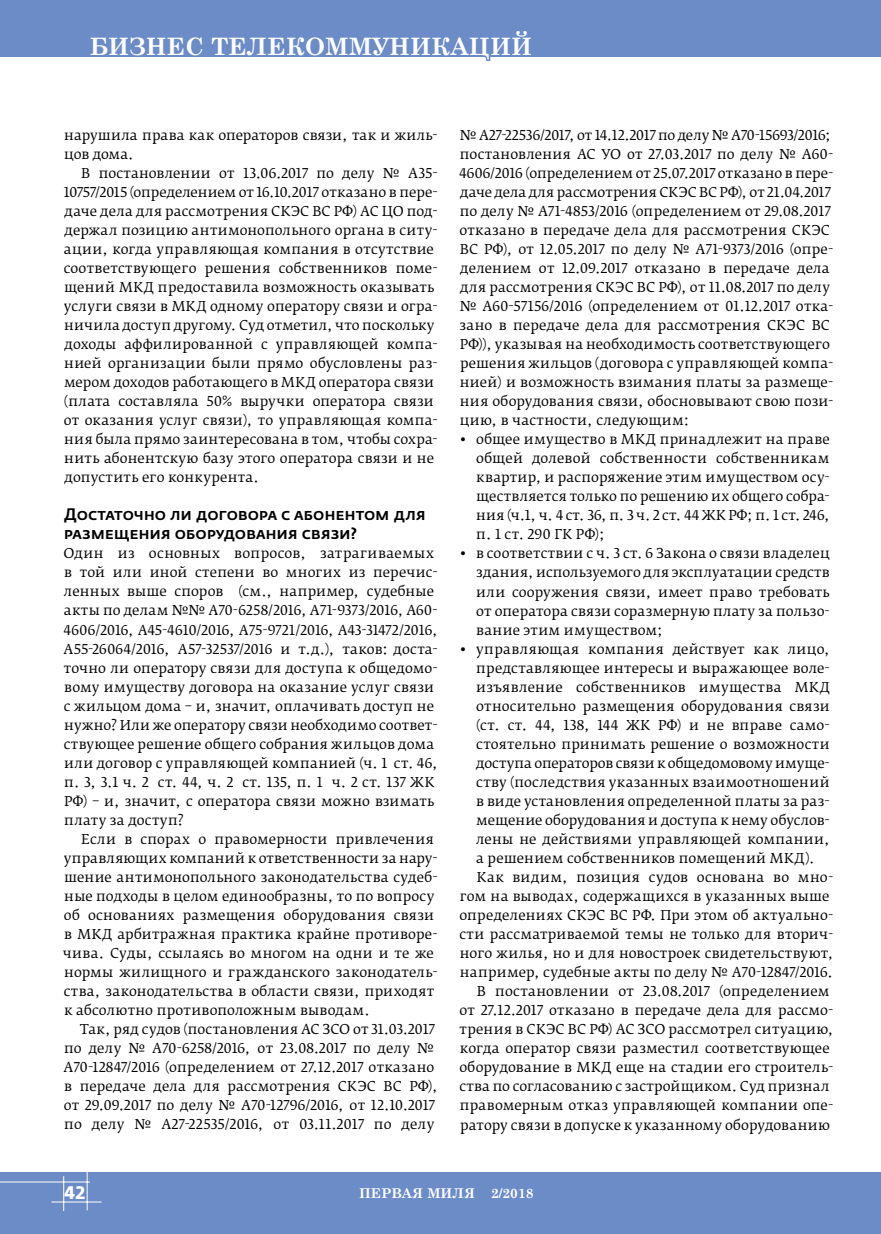
<style>
.page{position:relative;width:881px;height:1234px;background:#fff}
.page>*{position:absolute;margin:0;border:0;box-sizing:border-box;transform-origin:0 0}
.t1{font:700 24px "Century Schoolbook";color:#fff}
.t2{font:700 18px "Fedra Sans Pro";color:#fff}
.t3{font:500 16.5px/19px "Fedra Sans Pro";letter-spacing:-.01em;color:#000}
.t4{font:13.5px/19px "Fedra Serif B Pro";letter-spacing:.01em;color:#000}
.t5{font:13.5px "Fedra Serif B Pro";letter-spacing:-.015em;color:#000}
.t6{font:700 13.5px "Century Schoolbook";color:#fff}
</style>
<div class="page">
<div style="left:0;top:0;width:880px;height:57px;background:#6c8cc7"></div>
<div style="left:0;top:1172px;width:880px;height:61px;background:#6c8cc7"></div>
<hr style="left:51px;top:1201px;width:50px;height:1px;background:#fff">
<hr style="left:87px;top:1171px;width:1px;height:39px;background:#fff">
<hr style="left:63px;top:1175px;width:1px;height:35px;background:#fff">
<hr style="left:0;top:1181px;width:90px;height:1px;background:#fff">
<h1 class="t1" style="left:89px;top:28px;width:444px">Бизнес телекоммуникаций</h1>
<p class="t4" style="left:64px;top:125px;width:375px">нарушила права как операторов связи, так и жиль&shy;цов дома.</p>
<p class="t4" style="left:64px;top:163px;width:375px;text-indent:18px">В постановлении от 13.06.2017 по делу № А35- 10757/2015 (определением от 16.10.2017 отказано в пере&shy;даче дела для рассмотрения СКЭС ВС РФ) АС ЦО под&shy;держал позицию антимонопольного органа в ситу&shy;ации, когда управляющая компания в отсутствие соответствующего решения собственников поме&shy;щений МКД предоставила возможность оказывать услуги связи в МКД одному оператору связи и огра&shy;ничила доступ другому. Суд отметил, что поскольку доходы аффилированной с управляющей компа&shy;нией организации были прямо обусловлены раз&shy;мером доходов работающего в МКД оператора связи (плата составляла 50% выручки оператора связи от оказания услуг связи), то управляющая компа&shy;ния была прямо заинтересована в том, чтобы сохра&shy;нить абонентскую базу этого оператора связи и не допустить его конкурента.</p>
<p class="t3" style="left:64px;top:505px;width:363px">Достаточно ли договора с абонентом для размещения оборудования связи?</p>
<p class="t4" style="left:63px;top:544px;width:375px">Один из основных вопросов, затрагиваемых в той или иной степени во многих из перечис&shy;ленных выше споров (см., например, судебные акты по делам №№ А70-6258/2016, А71-9373/2016, А60- 4606/2016, А45-4610/2016, А75-9721/2016, А43-31472/2016, А55-26064/2016, А57-32537/2016 и т.д.), таков: доста&shy;точно ли оператору связи для доступа к общедомо&shy;вому имуществу договора на оказание услуг связи с жильцом дома – и, значит, оплачивать доступ не нужно? Или же оператору связи необходимо соответ&shy;ствующее решение общего собрания жильцов дома или договор с управляющей компанией (ч. 1 ст. 46, п. 3, 3.1 ч. 2 ст. 44, ч. 2 ст. 135, п. 1 ч. 2 ст. 137 ЖК РФ) – и, значит, с оператора связи можно взимать плату за доступ?</p>
<p class="t4" style="left:63px;top:829px;width:376px;text-indent:18px">Если в спорах о правомерности привлечения управляющих компаний к ответственности за нару&shy;шение антимонопольного законодательства судеб&shy;ные подходы в целом единообразны, то по вопросу об основаниях размещения оборудования связи в МКД арбитражная практика крайне противоре&shy;чива. Суды, ссылаясь во многом на одни и те же нормы жилищного и гражданского законодатель&shy;ства, законодательства в области связи, приходят к абсолютно противоположным выводам.</p>
<p class="t4" style="left:64px;top:1019px;width:375px;text-indent:17px">Так, ряд судов (постановления АС ЗСО от 31.03.2017 по делу № А70-6258/2016, от 23.08.2017 по делу № А70-12847/2016 (определением от 27.12.2017 отказано в передаче дела для рассмотрения СКЭС ВС РФ), от 29.09.2017 по делу № А70-12796/2016, от 12.10.2017 по делу № А27-22535/2016, от 03.11.2017 по делу</p>
<p class="t4" style="left:459px;top:125px;width:375px">№ А27-22536/2017, от 14.12.2017 по делу № А70-15693/2016; постановления АС УО от 27.03.2017 по делу № А60- 4606/2016 (определением от 25.07.2017 отказано в пере&shy;даче дела для рассмотрения СКЭС ВС РФ), от 21.04.2017 по делу № А71-4853/2016 (определением от 29.08.2017 отказано в передаче дела для рассмотрения СКЭС ВС РФ), от 12.05.2017 по делу № А71-9373/2016 (опре&shy;делением от 12.09.2017 отказано в передаче дела для рассмотрения СКЭС ВС РФ), от 11.08.2017 по делу № А60-57156/2016 (определением от 01.12.2017 отка&shy;зано в передаче дела для рассмотрения СКЭС ВС РФ)), указывая на необходимость соответствующего решения жильцов (договора с управляющей компа&shy;нией) и возможность взимания платы за размеще&shy;ния оборудования связи, обосновывают свою пози&shy;цию, в частности, следующим:</p>
<p class="t4" style="left:476px;top:430px;width:355px;text-align:justify;text-indent:-16px">• общее имущество в МКД принадлежит на праве общей долевой собственности собственникам квартир, и распоряжение этим имуществом осу&shy;ществляется только по решению их общего собра&shy;ния (ч.1, ч. 4 ст. 36, п. 3 ч. 2 ст. 44 ЖК РФ; п. 1 ст. 246, п. 1 ст. 290 ГК РФ);</p>
<p class="t4" style="left:476px;top:544px;width:355px;text-align:justify;text-indent:-16px">• в соответствии с ч. 3 ст. 6 Закона о связи владелец здания, используемого для эксплуатации средств или сооружения связи, имеет право требовать от оператора связи соразмерную плату за пользо&shy;вание этим имуществом;</p>
<p class="t4" style="left:459px;top:639px;width:371px">• управляющая компания действует как лицо,</p>
<p class="t4" style="left:476px;top:658px;width:355px">представляющее интересы и выражающее воле-</p>
<p class="t4" style="left:476px;top:677px;width:355px">изъявление собственников имущества МКД</p>
<p class="t4" style="left:476px;top:696px;width:355px">относительно размещения оборудования связи</p>
<p class="t4" style="left:476px;top:715px;width:355px">(ст. ст. 44, 138, 144 ЖК РФ) и не вправе само-</p>
<p class="t4" style="left:476px;top:734px;width:355px">стоятельно принимать решение о возможности</p>
<p class="t5" style="left:476px;top:754px;width:355px">доступа операторов связи к общедомовому имуще-</p>
<p class="t4" style="left:476px;top:772px;width:355px">ству (последствия указанных взаимоотношений</p>
<p class="t4" style="left:476px;top:791px;width:355px">в виде установления определенной платы за раз-</p>
<p class="t4" style="left:476px;top:810px;width:355px">мещение оборудования и доступа к нему обуслов-</p>
<p class="t4" style="left:476px;top:829px;width:355px">лены не действиями управляющей компании,</p>
<p class="t4" style="left:476px;top:848px;width:340px">а решением собственников помещений МКД).</p>
<p class="t4" style="left:476px;top:867px;width:357px">Как видим, позиция судов основана во мно-</p>
<p class="t4" style="left:459px;top:886px;width:371px">гом на выводах, содержащихся в указанных выше</p>
<p class="t4" style="left:459px;top:905px;width:375px">определениях СКЭС ВС РФ. При этом об актуально-</p>
<p class="t4" style="left:459px;top:924px;width:375px">сти рассматриваемой темы не только для вторич-</p>
<p class="t4" style="left:459px;top:943px;width:375px">ного жилья, но и для новостроек свидетельствуют,</p>
<p class="t4" style="left:459px;top:962px;width:374px">например, судебные акты по делу № А70-12847/2016.</p>
<p class="t4" style="left:476px;top:981px;width:354px">В постановлении от 23.08.2017 (определением</p>
<p class="t4" style="left:459px;top:1000px;width:375px">от 27.12.2017 отказано в передаче дела для рассмо-</p>
<p class="t4" style="left:459px;top:1019px;width:375px">трения в СКЭС ВС РФ) АС ЗСО рассмотрел ситуацию,</p>
<p class="t4" style="left:459px;top:1038px;width:371px">когда оператор связи разместил соответствующее</p>
<p class="t4" style="left:459px;top:1057px;width:375px">оборудование в МКД еще на стадии его строитель-</p>
<p class="t4" style="left:459px;top:1076px;width:371px">ства по согласованию с застройщиком. Суд признал</p>
<p class="t4" style="left:459px;top:1095px;width:374px">правомерным отказ управляющей компании опе-</p>
<p class="t4" style="left:460px;top:1114px;width:371px">ратору связи в допуске к указанному оборудованию</p>
<h2 class="t2" style="left:65px;top:1180px;width:22px">42</h2>
<p class="t6" style="left:359px;top:1181px;width:176px">ПЕРВАЯ МИЛЯ 2/2018</p>
</div>
